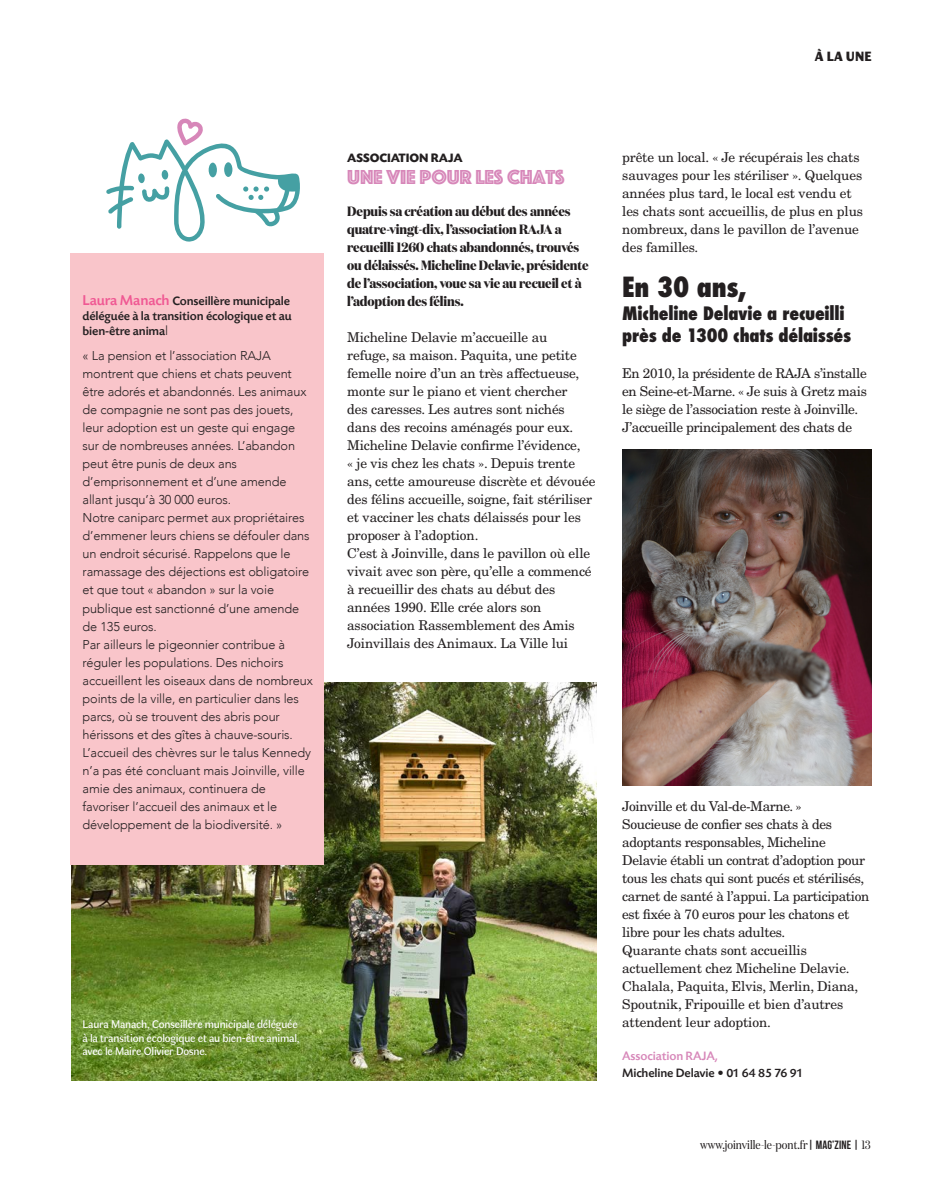
<style>
.page{position:relative;width:944px;height:1200px;background:#fff}
.page>*{position:absolute;margin:0;border:0;box-sizing:border-box;transform-origin:0 0}
.t1{font:800 condensed 27px "Futura";letter-spacing:-.01em;color:#231f20}
.t2{font:21px "Phosphate Inline";letter-spacing:-.01em;color:#d787b9}
.t3{font:800 condensed 18px/22.5px "Futura";letter-spacing:-.01em;color:#231f20}
.t4{font:13.5px/18px "New Century Schlbk LT Std";letter-spacing:-.01em;color:#231f20}
.t5{font:700 13.5px/18px "Domaine Disp Nar";letter-spacing:-.01em;color:#231f20}
.t6{font:900 13.5px "Faune Display";color:#231f20}
.t7{font:300 12.75px/18px "Avenir";letter-spacing:-.01em;color:#231f20}
.t8{font:500 12.75px/15px "Today SB";letter-spacing:-.01em;color:#231f20}
.t9{font:500 12.75px "Today SB";letter-spacing:-.01em;color:#d787b9}
.t10{font:700 12.75px "Today SB";letter-spacing:-.01em;color:#231f20}
.t11{font:12px "Domaine Disp Nar";color:#231f20}
.t12{font:11.25px/13.5px "Faune Text";letter-spacing:-.02em;color:#fff}
.s1{font-size:15px;color:#f05893}
.s2{font-family:"Avenir";font-weight:300}
.s3{font-family:"Bebas Neue"}
</style>
<div class="page">
<img style="left:622px;top:449px;width:250px;height:336px">
<img style="left:72px;top:682px;width:525px;height:397px">
<div style="left:70px;top:253px;width:254px;height:611px;background:#f9c5ca"></div>
<svg style="left:106px;top:118px;width:194px;height:124px"></svg>
<div style="left:138px;top:173px;width:7px;height:10px;background:#45a0a3;border-radius:50%"></div>
<div style="left:161px;top:170px;width:7px;height:10px;background:#45a0a3;border-radius:50%"></div>
<p class="t6" style="left:815px;top:46px;width:58px">À LA UNE</p>
<p class="t8" style="left:83px;top:294px;width:211px"><span class="s1">Laura Manach</span> Conseillère municipale déléguée à la transition écologique et au bien-être anima<span class="s2">l</span></p>
<p class="t7" style="left:83px;top:347px;width:232px">« La pension et l’association RAJA montrent que chiens et chats peuvent être adorés et abandonnés. Les animaux de compagnie ne sont pas des jouets, leur adoption est un geste qui engage sur de nombreuses années. L’abandon peut être punis de deux ans d’emprisonnement et d’une amende allant jusqu’à 30 000 euros.<br>Notre caniparc permet aux propriétaires d’emmener leurs chiens se défouler dans un endroit sécurisé. Rappelons que le ramassage des déjections est obligatoire et que tout « abandon » sur la voie publique est sanctionné d’une amende de 135 euros.<br>Par ailleurs le pigeonnier contribue à réguler les populations. Des nichoirs accueillent les oiseaux dans de nombreux points de la ville, en particulier dans les parcs, où se trouvent des abris pour hérissons et des gîtes à chauve-souris.<br>L’accueil des chèvres sur le talus Kennedy n’a pas été concluant mais Joinville, ville amie des animaux, continuera de favoriser l’accueil des animaux et le développement de la biodiversité. »</p>
<p class="t12" style="left:83px;top:1016px;width:219px">Laura Manach, Conseillère municipale déléguée à la transition écologique et au bien-être animal, avec le Maire Olivier Dosne.</p>
<p class="t10" style="left:347px;top:153px;width:117px">ASSOCIATION RAJA</p>
<h2 class="t2" style="left:347px;top:162px;width:219px">UNE VIE POUR LES CHATS</h2>
<p class="t5" style="left:347px;top:202px;width:243px">Depuis sa création au début des années quatre-vingt-dix, l’association RAJA a recueilli 1260 chats abandonnés, trouvés ou délaissés. Micheline Delavie, présidente de l’association, voue sa vie au recueil et à l’adoption des félins.</p>
<p class="t4" style="left:347px;top:328px;width:250px">Micheline Delavie m’accueille au<br>refuge, sa maison. Paquita, une petite femelle noire d’un an très affectueuse, monte sur le piano et vient chercher<br>des caresses. Les autres sont nichés dans des recoins aménagés pour eux.<br>Micheline Delavie confirme l’évidence,<br>« je vis chez les chats ». Depuis trente ans, cette amoureuse discrète et dévouée des félins accueille, soigne, fait stériliser et vacciner les chats délaissés pour les proposer à l’adoption.<br>C’est à Joinville, dans le pavillon où elle vivait avec son père, qu’elle a commencé à recueillir des chats au début des années 1990. Elle crée alors son association Rassemblement des Amis Joinvillais des Animaux. La Ville lui</p>
<p class="t4" style="left:622px;top:148px;width:242px">prête un local. « Je récupérais les chats sauvages pour les stériliser ». Quelques années plus tard, le local est vendu et les chats sont accueillis, de plus en plus nombreux, dans le pavillon de l’avenue des familles.</p>
<h1 class="t1" style="left:622px;top:268px;width:126px">En 30 ans,</h1>
<h3 class="t3" style="left:622px;top:301px;width:231px">Micheline Delavie a recueilli près de 1300 chats délaissés</h3>
<p class="t4" style="left:622px;top:364px;width:246px">En 2010, la présidente de RAJA s’installe en Seine-et-Marne. « Je suis à Gretz mais le siège de l’association reste à Joinville.<br>J’accueille principalement des chats de</p>
<p class="t4" style="left:622px;top:796px;width:249px">Joinville et du Val-de-Marne. »<br>Soucieuse de confier ses chats à des adoptants responsables, Micheline Delavie établi un contrat d’adoption pour tous les chats qui sont pucés et stérilisés, carnet de santé à l’appui. La participation est fixée à 70 euros pour les chatons et libre pour les chats adultes.<br>Quarante chats sont accueillis actuellement chez Micheline Delavie.<br>Chalala, Paquita, Elvis, Merlin, Diana, Spoutnik, Fripouille et bien d’autres attendent leur adoption.</p>
<p class="t9" style="left:622px;top:1050px;width:97px">Association RAJA,</p>
<p class="t8" style="left:622px;top:1066px;width:182px">Micheline Delavie • 01 64 85 76 91</p>
<p class="t11" style="left:700px;top:1136px;width:172px">www.joinville-le-pont.fr<span class="s3">| MAG’ZINE |</span> 13</p>
</div>
